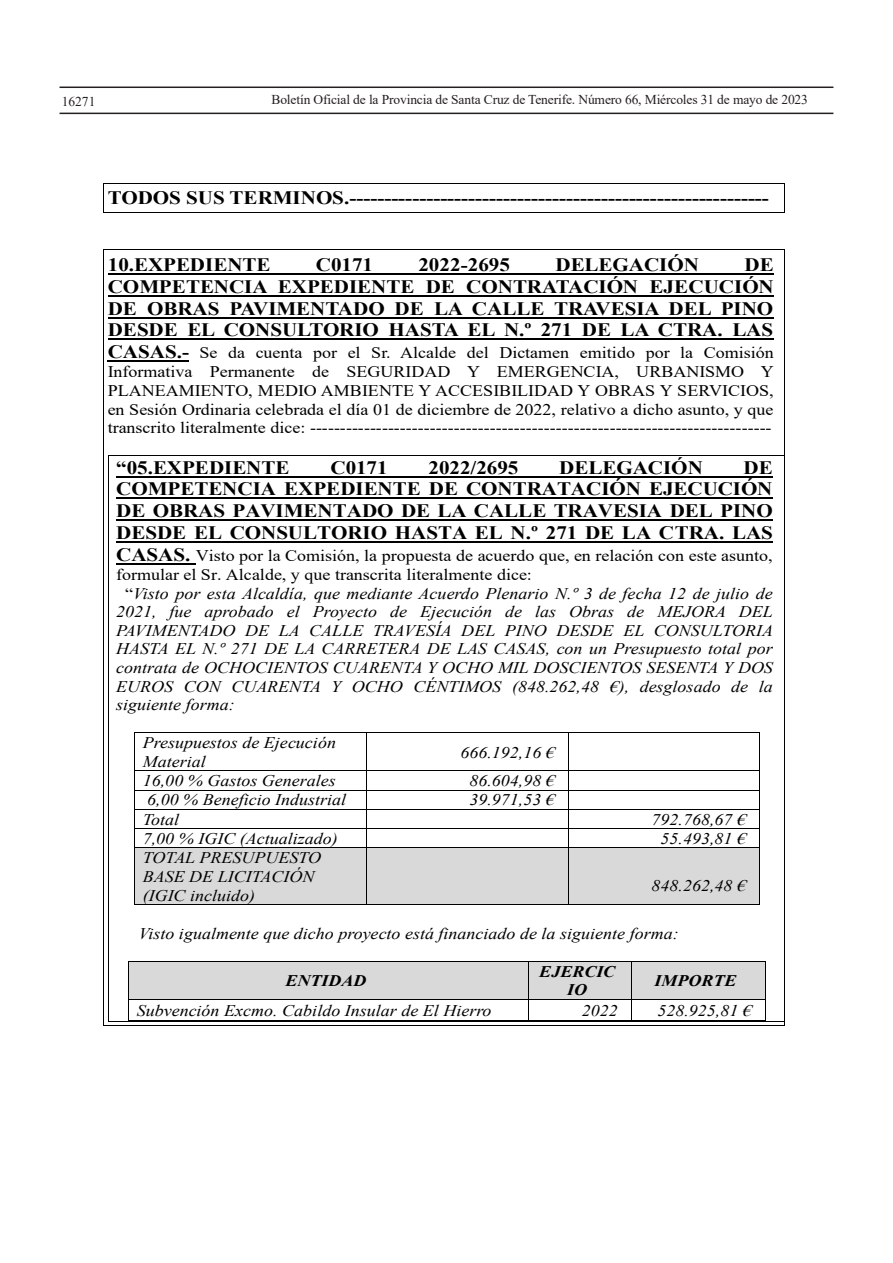
<style>
.page{position:relative;width:893px;height:1263px;background:#fff}
.page>*{position:absolute;margin:0;border:0;box-sizing:border-box;transform-origin:0 0}
.t1{font:700 18.9px/21.8px "Times New Roman";color:#000;text-align:justify;scale:1.11 1}
.t2{font:italic 16.2px/18.6px "Times New Roman";color:#000;scale:1.11 1}
.t3{font:16.2px/18.8px "Times New Roman";color:#000;text-align:justify;scale:1.11 1}
.t4{font:16.2px "Garamond";letter-spacing:-.005em;color:#000;scale:1.11 1}
.t5{font:italic 700 16.2px/18.6px "Times New Roman";color:#000;text-align:center;scale:1.11 1}
.t6{font:13.5px "Times New Roman";letter-spacing:-.01em;color:#231f20}
.s1{font-weight:700;font-size:18.9px}
.s2{font-style:normal}
</style>
<div class="page">
<hr style="left:60px;top:87px;width:773px;height:1px;background:#231f20">
<hr style="left:60px;top:113px;width:773px;height:1px;background:#231f20">
<hr style="left:104px;top:183px;width:680px;height:1px;background:#000">
<svg style="left:103px;top:183px;width:1px;height:30px"></svg>
<hr style="left:104px;top:212px;width:680px;height:1px;background:#000">
<svg style="left:784px;top:183px;width:1px;height:30px"></svg>
<hr style="left:108px;top:273px;width:666px;height:2px;background:#000">
<hr style="left:108px;top:295px;width:666px;height:2px;background:#000">
<hr style="left:108px;top:317px;width:666px;height:1px;background:#000">
<hr style="left:108px;top:338px;width:666px;height:2px;background:#000">
<hr style="left:108px;top:360px;width:81px;height:2px;background:#000">
<hr style="left:116px;top:476px;width:657px;height:2px;background:#000">
<hr style="left:116px;top:498px;width:657px;height:1px;background:#000">
<hr style="left:116px;top:519px;width:657px;height:2px;background:#000">
<hr style="left:116px;top:541px;width:657px;height:2px;background:#000">
<hr style="left:116px;top:563px;width:80px;height:1px;background:#000">
<hr style="left:135px;top:732px;width:231px;height:1px;background:#000">
<hr style="left:366px;top:732px;width:202px;height:1px;background:#000">
<hr style="left:569px;top:732px;width:190px;height:1px;background:#000">
<hr style="left:134px;top:733px;width:1px;height:37px;background:#000">
<hr style="left:366px;top:733px;width:1px;height:37px;background:#000">
<hr style="left:568px;top:733px;width:1px;height:37px;background:#000">
<hr style="left:759px;top:733px;width:1px;height:37px;background:#000">
<hr style="left:135px;top:770px;width:231px;height:1px;background:#000">
<hr style="left:366px;top:770px;width:202px;height:1px;background:#000">
<hr style="left:569px;top:770px;width:190px;height:1px;background:#000">
<hr style="left:135px;top:790px;width:231px;height:1px;background:#000">
<hr style="left:366px;top:790px;width:202px;height:1px;background:#000">
<hr style="left:569px;top:790px;width:190px;height:1px;background:#000">
<hr style="left:135px;top:809px;width:231px;height:1px;background:#000">
<hr style="left:366px;top:809px;width:202px;height:1px;background:#000">
<hr style="left:569px;top:809px;width:190px;height:1px;background:#000">
<hr style="left:135px;top:828px;width:231px;height:1px;background:#000">
<hr style="left:366px;top:828px;width:202px;height:1px;background:#000">
<hr style="left:569px;top:828px;width:190px;height:1px;background:#000">
<div style="left:135px;top:848px;width:231px;height:56px;background:#d9d9d9"></div>
<div style="left:366px;top:848px;width:202px;height:56px;background:#d9d9d9"></div>
<div style="left:569px;top:848px;width:190px;height:56px;background:#d9d9d9"></div>
<svg style="left:134px;top:770px;width:1px;height:78px"></svg>
<hr style="left:135px;top:848px;width:231px;height:1px;background:#000">
<svg style="left:366px;top:771px;width:1px;height:77px"></svg>
<hr style="left:366px;top:848px;width:202px;height:1px;background:#000">
<svg style="left:568px;top:770px;width:1px;height:78px"></svg>
<hr style="left:569px;top:848px;width:190px;height:1px;background:#000">
<svg style="left:759px;top:770px;width:1px;height:78px"></svg>
<hr style="left:134px;top:848px;width:1px;height:56px;background:#000">
<hr style="left:135px;top:904px;width:231px;height:1px;background:#000">
<hr style="left:366px;top:848px;width:1px;height:56px;background:#000">
<hr style="left:366px;top:904px;width:202px;height:1px;background:#000">
<hr style="left:568px;top:848px;width:1px;height:56px;background:#000">
<hr style="left:569px;top:904px;width:190px;height:1px;background:#000">
<hr style="left:759px;top:848px;width:1px;height:56px;background:#000">
<div style="left:129px;top:961px;width:399px;height:38px;background:#d9d9d9"></div>
<div style="left:529px;top:961px;width:102px;height:38px;background:#d9d9d9"></div>
<div style="left:632px;top:961px;width:133px;height:38px;background:#d9d9d9"></div>
<hr style="left:129px;top:961px;width:399px;height:1px;background:#000">
<hr style="left:529px;top:961px;width:102px;height:1px;background:#000">
<hr style="left:632px;top:961px;width:133px;height:1px;background:#000">
<hr style="left:128px;top:961px;width:1px;height:38px;background:#000">
<hr style="left:528px;top:961px;width:1px;height:38px;background:#000">
<hr style="left:631px;top:961px;width:1px;height:38px;background:#000">
<hr style="left:765px;top:961px;width:1px;height:38px;background:#000">
<hr style="left:129px;top:999px;width:399px;height:1px;background:#000">
<hr style="left:529px;top:999px;width:102px;height:1px;background:#000">
<hr style="left:632px;top:999px;width:133px;height:1px;background:#000">
<svg style="left:128px;top:999px;width:1px;height:22px"></svg>
<hr style="left:129px;top:1020px;width:399px;height:1px;background:#000">
<svg style="left:528px;top:999px;width:1px;height:22px"></svg>
<hr style="left:529px;top:1020px;width:102px;height:1px;background:#000">
<svg style="left:631px;top:999px;width:1px;height:22px"></svg>
<hr style="left:632px;top:1020px;width:133px;height:1px;background:#000">
<svg style="left:765px;top:999px;width:1px;height:22px"></svg>
<hr style="left:108px;top:455px;width:676px;height:1px;background:#000">
<hr style="left:108px;top:456px;width:1px;height:565px;background:#000">
<hr style="left:108px;top:1021px;width:676px;height:1px;background:#000">
<hr style="left:104px;top:250px;width:680px;height:1px;background:#000">
<hr style="left:103px;top:254px;width:1px;height:771px;background:#000">
<hr style="left:104px;top:1025px;width:680px;height:1px;background:#000">
<hr style="left:784px;top:254px;width:1px;height:771px;background:#000">
<p class="t6" style="left:62px;top:92px;width:35px">16271</p>
<p class="t6" style="left:271px;top:90px;width:538px">Boletín Oficial de la Provincia de Santa Cruz de Tenerife. Número 66, Miércoles 31 de mayo de 2023</p>
<p class="t4" style="left:209px;top:92px;width:261px">Teléfono: 922 55 80 85 — Fax: 922 55 83</p>
<p class="t1" style="left:108px;top:187px;width:597px">TODOS SUS TERMINOS.------------------------------------------------------------</p>
<p class="t1" style="left:108px;top:253px;width:148px">10.EXPEDIENTE</p>
<p class="t1" style="left:316px;top:253px;width:53px">C0171</p>
<p class="t1" style="left:419px;top:253px;width:84px">2022-2695</p>
<p class="t1" style="left:555px;top:253px;width:131px">DELEGACIÓN</p>
<p class="t1" style="left:108px;top:253px;width:602px;text-indent:637px">DE COMPETENCIA EXPEDIENTE DE CONTRATACIÓN EJECUCIÓN DE OBRAS PAVIMENTADO DE LA CALLE TRAVESIA DEL PINO DESDE EL CONSULTORIO HASTA EL N.º 271 DE LA CTRA. LAS</p>
<p class="t3" style="left:108px;top:343px;width:602px"><span class="s1">CASAS.-</span> Se da cuenta por el Sr. Alcalde del Dictamen emitido por la Comisión Informativa Permanente de SEGURIDAD Y EMERGENCIA, URBANISMO Y PLANEAMIENTO, MEDIO AMBIENTE Y ACCESIBILIDAD Y OBRAS Y SERVICIOS, en Sesión Ordinaria celebrada el día 01 de diciembre de 2022, relativo a dicho asunto, y que transcrito literalmente dice: -----------------------------------------------------------------------------</p>
<p class="t1" style="left:116px;top:456px;width:158px">“05.EXPEDIENTE</p>
<p class="t1" style="left:330px;top:456px;width:53px">C0171</p>
<p class="t1" style="left:429px;top:456px;width:82px">2022/2695</p>
<p class="t1" style="left:559px;top:456px;width:131px">DELEGACIÓN</p>
<p class="t1" style="left:116px;top:456px;width:593px;text-indent:627px">DE COMPETENCIA EXPEDIENTE DE CONTRATACIÓN EJECUCIÓN DE OBRAS PAVIMENTADO DE LA CALLE TRAVESIA DEL PINO DESDE EL CONSULTORIO HASTA EL N.º 271 DE LA CTRA. LAS</p>
<p class="t3" style="left:116px;top:545px;width:593px"><span class="s1">CASAS.</span> Visto por la Comisión, la propuesta de acuerdo que, en relación con este asunto,</p>
<p class="t3" style="left:116px;top:565px;width:376px">formular el Sr. Alcalde, y que transcrita literalmente dice:</p>
<p class="t2" style="left:125px;top:583px;width:585px"><span class="s2">“</span>Visto por esta Alcaldía, que mediante Acuerdo Plenario N.º 3 de fecha 12 de julio de</p>
<p class="t2" style="left:116px;top:602px;width:593px">2021, fue aprobado el Proyecto de Ejecución de las Obras de MEJORA DEL</p>
<p class="t2" style="left:116px;top:621px;width:593px">PAVIMENTADO DE LA CALLE TRAVESÍA DEL PINO DESDE EL CONSULTORIA</p>
<p class="t2" style="left:116px;top:639px;width:593px">HASTA EL N.º 271 DE LA CARRETERA DE LAS CASAS, con un Presupuesto total por</p>
<p class="t2" style="left:116px;top:658px;width:593px">contrata de OCHOCIENTOS CUARENTA Y OCHO MIL DOSCIENTOS SESENTA Y DOS</p>
<p class="t2" style="left:116px;top:677px;width:593px">EUROS CON CUARENTA Y OCHO CÉNTIMOS (848.262,48 €), desglosado de la</p>
<p class="t2" style="left:116px;top:695px;width:108px">siguiente forma:</p>
<p class="t2" style="left:143px;top:733px;width:176px">Presupuestos de Ejecución<br>Material</p>
<p class="t2" style="left:460px;top:742px;width:87px">666.192,16 €</p>
<p class="t2" style="left:143px;top:771px;width:175px">16,00 % Gastos Generales</p>
<p class="t2" style="left:469px;top:771px;width:79px">86.604,98 €</p>
<p class="t2" style="left:147px;top:790px;width:181px">6,00 % Beneficio Industrial</p>
<p class="t2" style="left:469px;top:790px;width:79px">39.971,53 €</p>
<p class="t2" style="left:143px;top:810px;width:34px">Total</p>
<p class="t2" style="left:652px;top:810px;width:87px">792.768,67 €</p>
<p class="t2" style="left:143px;top:829px;width:177px">7,00 % IGIC (Actualizado)</p>
<p class="t2" style="left:661px;top:829px;width:79px">55.493,81 €</p>
<p class="t2" style="left:143px;top:848px;width:162px">TOTAL PRESUPUESTO<br>BASE DE LICITACIÓN (IGIC incluido)</p>
<p class="t2" style="left:652px;top:876px;width:87px">848.262,48 €</p>
<p class="t2" style="left:139px;top:923px;width:488px">Visto igualmente que dicho proyecto está financiado de la siguiente forma:</p>
<p class="t5" style="left:285px;top:971px;width:74px">ENTIDAD</p>
<p class="t5" style="left:539px;top:961px;width:70px">EJERCIC<br>IO</p>
<p class="t5" style="left:654px;top:971px;width:75px">IMPORTE</p>
<p class="t2" style="left:137px;top:1000px;width:321px">Subvención Excmo. Cabildo Insular de El Hierro</p>
<p class="t2" style="left:582px;top:1000px;width:34px">2022</p>
<p class="t2" style="left:657px;top:1000px;width:87px">528.925,81 €</p>
</div>
